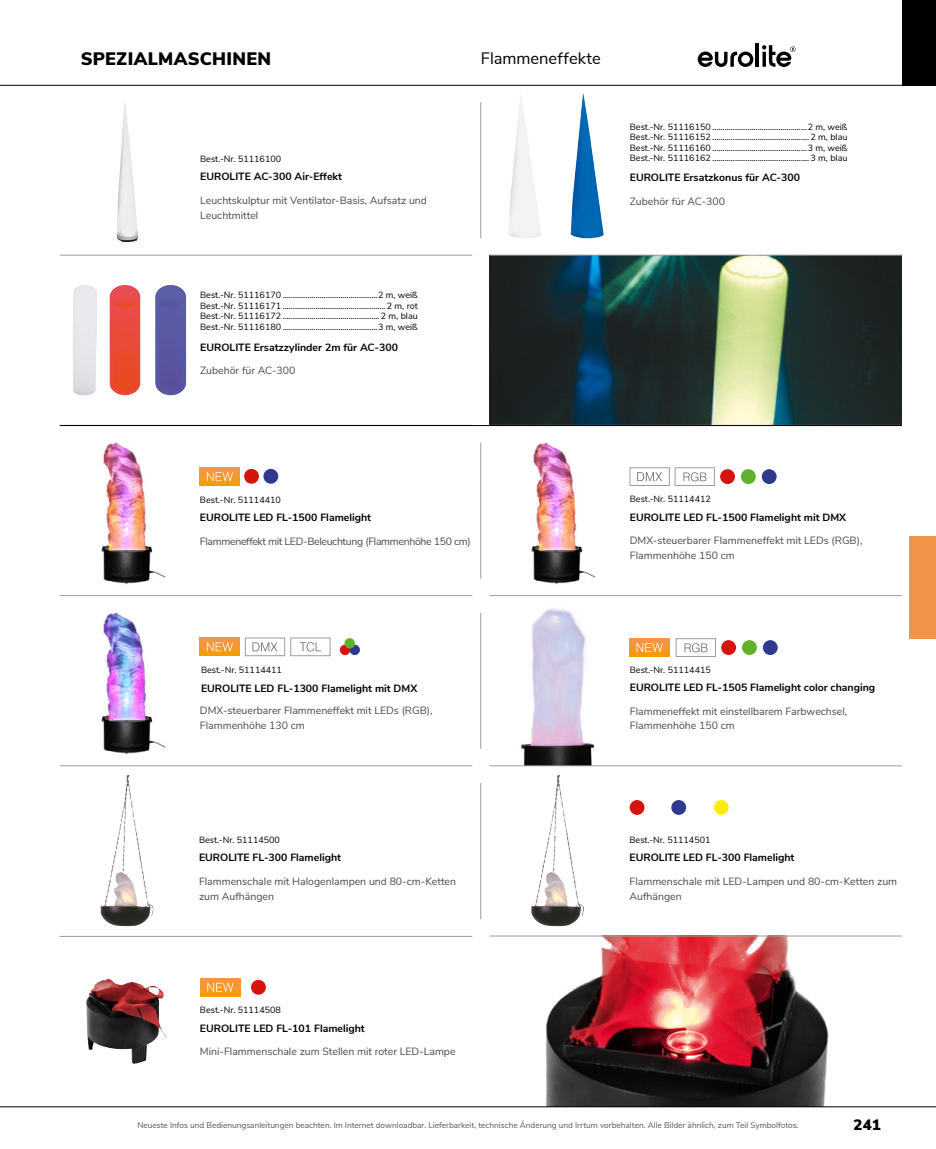
<style>
.page{position:relative;width:936px;height:1149px;background:#fff}
.page>*{position:absolute;margin:0;border:0;box-sizing:border-box;transform-origin:0 0}
.Untergruppe_2{font:900 18px "Nunito Sans";letter-spacing:.015em;color:#000}
.Untergruppe_1{font:16.5px "Nunito Sans";color:#000}
.t1{font:900 15px "Nunito Sans";color:#000}
.BROT_HEADLINE{font:10.5px/14.9px "Nunito Sans";color:#494948}
.Artikel_1spalt{font:700 10.5px "Nunito Sans";color:#000}
.BROT_HEADLINE-2{font:10.5px "Nunito Sans";letter-spacing:-.03em;color:#494948}
.ARTIKELNUMMER{font:9px "Nunito Sans";color:#000}
.t2{font:8.25px "Nunito Sans";color:#565656}
</style>
<div class="page">
<div style="left:909px;top:536px;width:26px;height:102px;background:#f39549"></div>
<svg style="left:697px;top:52px;width:56px;height:15px"></svg>
<hr style="left:755px;top:43px;width:4px;height:24px;background:#000">
<svg style="left:762px;top:45px;width:33px;height:22px"></svg>
<img style="left:116px;top:101px;width:22px;height:141px">
<img style="left:508px;top:97px;width:33px;height:141px">
<img style="left:570px;top:93px;width:33px;height:145px">
<img style="left:73px;top:285px;width:24px;height:110px">
<img style="left:109px;top:285px;width:32px;height:110px">
<img style="left:155px;top:285px;width:31px;height:110px">
<img style="left:493px;top:426px;width:128px;height:339px">
<img style="left:64px;top:426px;width:127px;height:328px">
<img style="left:100px;top:775px;width:53px;height:150px">
<img style="left:531px;top:775px;width:53px;height:150px">
<img style="left:86px;top:978px;width:49px;height:85px">
<img style="left:489px;top:936px;width:412px;height:169px">
<img style="left:489px;top:256px;width:412px;height:169px">
<div style="left:629px;top:467px;width:40px;height:18px;border:1px solid #9c9d9d"></div>
<svg style="left:637px;top:472px;width:25px;height:9px"></svg>
<svg style="left:683px;top:472px;width:23px;height:9px"></svg>
<div style="left:674px;top:467px;width:40px;height:18px;border:1px solid #9c9d9d"></div>
<svg style="left:684px;top:643px;width:23px;height:9px"></svg>
<div style="left:676px;top:638px;width:39px;height:18px;border:1px solid #9c9d9d"></div>
<div style="left:761px;top:469px;width:15px;height:15px;background:#2d3a8f;border-radius:50%"></div>
<div style="left:741px;top:469px;width:14px;height:15px;background:#60b22d;border-radius:50%"></div>
<div style="left:720px;top:469px;width:15px;height:15px;background:#d7130e;border-radius:50%"></div>
<div style="left:762px;top:640px;width:15px;height:14px;background:#2d3a8f;border-radius:50%"></div>
<div style="left:742px;top:640px;width:14px;height:14px;background:#60b22d;border-radius:50%"></div>
<div style="left:721px;top:640px;width:15px;height:14px;background:#d7130e;border-radius:50%"></div>
<svg style="left:629px;top:638px;width:40px;height:18px"></svg>
<svg style="left:636px;top:642px;width:26px;height:9px"></svg>
<svg style="left:200px;top:467px;width:40px;height:18px"></svg>
<svg style="left:207px;top:472px;width:26px;height:9px"></svg>
<svg style="left:200px;top:637px;width:40px;height:18px"></svg>
<svg style="left:207px;top:642px;width:26px;height:9px"></svg>
<div style="left:263px;top:469px;width:15px;height:14px;background:#2d3a8f;border-radius:50%"></div>
<div style="left:244px;top:469px;width:15px;height:14px;background:#d7130e;border-radius:50%"></div>
<svg style="left:200px;top:978px;width:40px;height:18px"></svg>
<svg style="left:207px;top:982px;width:26px;height:9px"></svg>
<div style="left:245px;top:637px;width:40px;height:18px;border:1px solid #9c9d9d"></div>
<svg style="left:252px;top:642px;width:25px;height:9px"></svg>
<svg style="left:713px;top:799px;width:15px;height:15px"></svg>
<div style="left:629px;top:799px;width:15px;height:15px;background:#d7130e;border-radius:50%"></div>
<div style="left:251px;top:979px;width:15px;height:15px;background:#d7130e;border-radius:50%"></div>
<div style="left:671px;top:799px;width:15px;height:15px;background:#2d3a8f;border-radius:50%"></div>
<div style="left:290px;top:637px;width:40px;height:18px;border:1px solid #9c9d9d"></div>
<svg style="left:300px;top:642px;width:21px;height:9px"></svg>
<div style="left:340px;top:644px;width:10px;height:11px;background:#d7130e;border-radius:50%"></div>
<div style="left:349px;top:644px;width:11px;height:11px;background:#2d3a8f;border-radius:50%"></div>
<div style="left:344px;top:638px;width:11px;height:10px;background:#60b22d;border-radius:50%"></div>
<hr style="left:0;top:1106px;width:935px;height:1px;background:#000">
<hr style="left:480px;top:102px;width:1px;height:136px;background:#9c9d9d">
<hr style="left:60px;top:255px;width:412px;height:1px;background:#9c9d9d">
<hr style="left:489px;top:255px;width:412px;height:1px;background:#9c9d9d">
<hr style="left:480px;top:442px;width:1px;height:136px;background:#9c9d9d">
<hr style="left:480px;top:782px;width:1px;height:136px;background:#9c9d9d">
<hr style="left:480px;top:612px;width:1px;height:136px;background:#9c9d9d">
<hr style="left:60px;top:595px;width:412px;height:1px;background:#9c9d9d">
<hr style="left:489px;top:595px;width:412px;height:1px;background:#9c9d9d">
<hr style="left:60px;top:765px;width:412px;height:1px;background:#9c9d9d">
<hr style="left:489px;top:765px;width:412px;height:1px;background:#9c9d9d">
<hr style="left:60px;top:935px;width:412px;height:1px;background:#9c9d9d">
<hr style="left:489px;top:935px;width:412px;height:1px;background:#9c9d9d">
<hr style="left:0;top:85px;width:935px;height:1px;background:#000">
<div style="left:901px;top:0;width:34px;height:85px;background:#000"></div>
<hr style="left:60px;top:425px;width:841px;height:1px;background:#000">
<p class="Untergruppe_2" style="left:81px;top:45px;width:192px">SPEZIALMASCHINEN</p>
<p class="Untergruppe_1" style="left:480px;top:46px;width:122px">Flammeneffekte</p>
<p class="ARTIKELNUMMER" style="left:200px;top:152px;width:82px">Best.-Nr. 51116100</p>
<p class="Artikel_1spalt" style="left:200px;top:169px;width:143px">EUROLITE AC-300 Air-Effekt</p>
<p class="BROT_HEADLINE" style="left:200px;top:192px;width:228px">Leuchtskulptur mit Ventilator-Basis, Aufsatz und<br>Leuchtmittel</p>
<p class="ARTIKELNUMMER" style="left:200px;top:288px;width:219px">Best.-Nr. 51116170 ..............................................2 m, weiß</p>
<p class="ARTIKELNUMMER" style="left:200px;top:299px;width:219px">Best.-Nr. 51116171 ..................................................2 m, rot</p>
<p class="ARTIKELNUMMER" style="left:200px;top:309px;width:219px">Best.-Nr. 51116172 ...............................................2 m, blau</p>
<p class="ARTIKELNUMMER" style="left:200px;top:320px;width:219px">Best.-Nr. 51116180 ..............................................3 m, weiß</p>
<p class="Artikel_1spalt" style="left:200px;top:339px;width:199px">EUROLITE Ersatzzylinder 2m für AC-300</p>
<p class="BROT_HEADLINE" style="left:200px;top:362px;width:97px">Zubehör für AC-300</p>
<p class="ARTIKELNUMMER" style="left:629px;top:120px;width:219px">Best.-Nr. 51116150 ..............................................2 m, weiß</p>
<p class="ARTIKELNUMMER" style="left:629px;top:130px;width:219px">Best.-Nr. 51116152 ...............................................2 m, blau</p>
<p class="ARTIKELNUMMER" style="left:629px;top:141px;width:219px">Best.-Nr. 51116160 ..............................................3 m, weiß</p>
<p class="ARTIKELNUMMER" style="left:629px;top:151px;width:219px">Best.-Nr. 51116162 ...............................................3 m, blau</p>
<p class="Artikel_1spalt" style="left:629px;top:170px;width:172px">EUROLITE Ersatzkonus für AC-300</p>
<p class="BROT_HEADLINE" style="left:629px;top:193px;width:97px">Zubehör für AC-300</p>
<p class="ARTIKELNUMMER" style="left:200px;top:493px;width:82px">Best.-Nr. 51114410</p>
<p class="Artikel_1spalt" style="left:200px;top:510px;width:173px">EUROLITE LED FL-1500 Flamelight</p>
<p class="BROT_HEADLINE-2" style="left:200px;top:533px;width:272px">Flammeneffekt mit LED-Beleuchtung (Flammenhöhe 150 cm)</p>
<p class="ARTIKELNUMMER" style="left:201px;top:663px;width:82px">Best.-Nr. 51114411</p>
<p class="Artikel_1spalt" style="left:201px;top:680px;width:218px">EUROLITE LED FL-1300 Flamelight mit DMX</p>
<p class="BROT_HEADLINE" style="left:200px;top:702px;width:234px">DMX-steuerbarer Flammeneffekt mit LEDs (RGB),<br>Flammenhöhe 130 cm</p>
<p class="ARTIKELNUMMER" style="left:199px;top:832px;width:82px">Best.-Nr. 51114500</p>
<p class="Artikel_1spalt" style="left:199px;top:849px;width:144px">EUROLITE FL-300 Flamelight</p>
<p class="BROT_HEADLINE" style="left:199px;top:872px;width:258px">Flammenschale mit Halogenlampen und 80-cm-Ketten zum Aufhängen</p>
<p class="ARTIKELNUMMER" style="left:200px;top:1002px;width:82px">Best.-Nr. 51114508</p>
<p class="Artikel_1spalt" style="left:200px;top:1019px;width:166px">EUROLITE LED FL-101 Flamelight</p>
<p class="BROT_HEADLINE" style="left:200px;top:1042px;width:257px">Mini-Flammenschale zum Stellen mit roter LED-Lampe</p>
<p class="ARTIKELNUMMER" style="left:629px;top:492px;width:82px">Best.-Nr. 51114412</p>
<p class="Artikel_1spalt" style="left:629px;top:509px;width:218px">EUROLITE LED FL-1500 Flamelight mit DMX</p>
<p class="BROT_HEADLINE" style="left:629px;top:532px;width:234px">DMX-steuerbarer Flammeneffekt mit LEDs (RGB),<br>Flammenhöhe 150 cm</p>
<p class="ARTIKELNUMMER" style="left:629px;top:662px;width:82px">Best.-Nr. 51114415</p>
<p class="Artikel_1spalt" style="left:629px;top:679px;width:247px">EUROLITE LED FL-1505 Flamelight color changing</p>
<p class="BROT_HEADLINE" style="left:629px;top:702px;width:219px">Flammeneffekt mit einstellbarem Farbwechsel,<br>Flammenhöhe 150 cm</p>
<p class="ARTIKELNUMMER" style="left:629px;top:832px;width:82px">Best.-Nr. 51114501</p>
<p class="Artikel_1spalt" style="left:629px;top:849px;width:166px">EUROLITE LED FL-300 Flamelight</p>
<p class="BROT_HEADLINE" style="left:629px;top:872px;width:269px">Flammenschale mit LED-Lampen und 80-cm-Ketten zum<br>Aufhängen</p>
<p class="t2" style="left:137px;top:1118px;width:662px">Neueste Infos und Bedienungsanleitungen beachten. Im Internet downloadbar. Lieferbarkeit, technische Änderung und Irrtum vorbehalten. Alle Bilder ähnlich, zum Teil Symbolfotos.</p>
<p class="t1" style="left:853px;top:1113px;width:29px">241</p>
</div>
